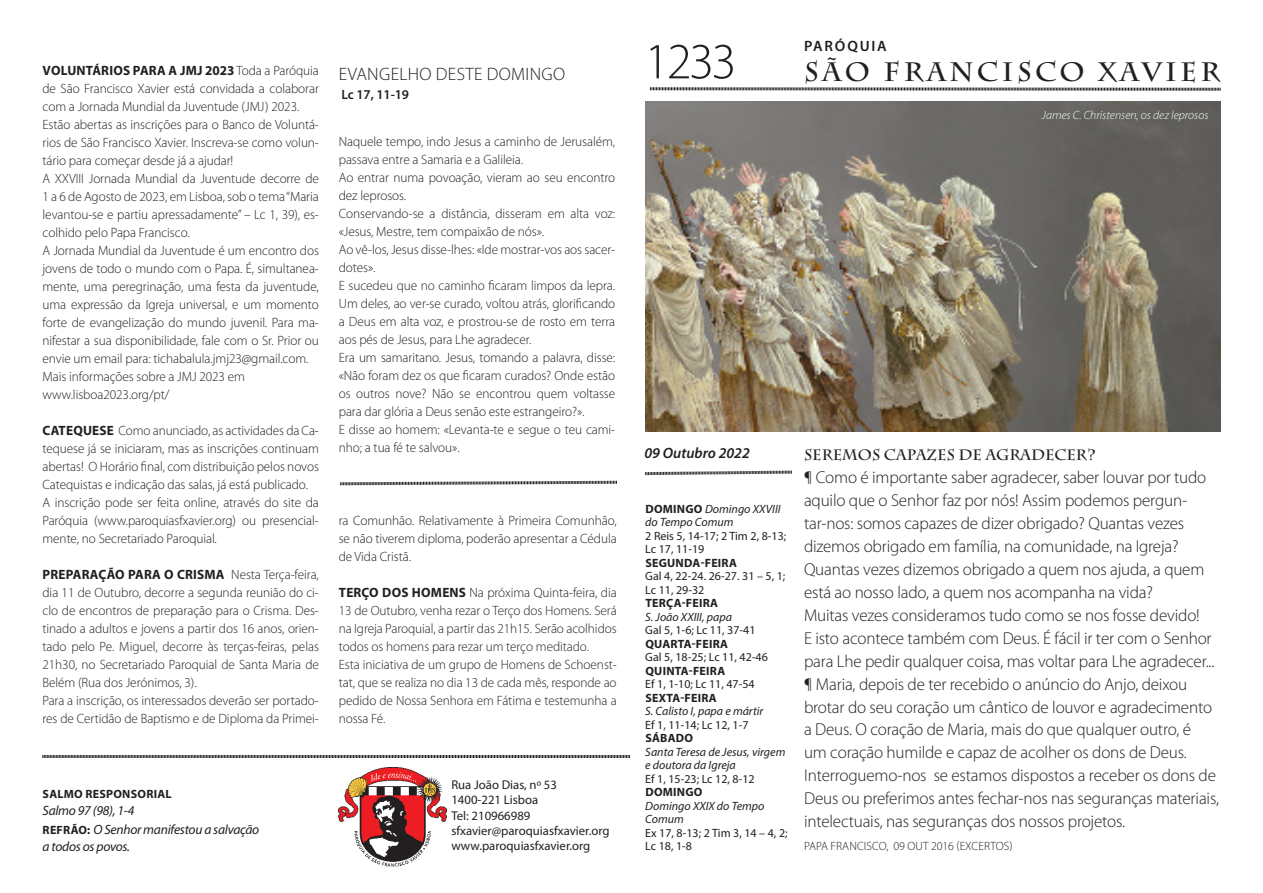
<style>
.page{position:relative;width:1263px;height:893px;background:#fff}
.page>*{position:absolute;margin:0;border:0;box-sizing:border-box;transform-origin:0 0}
.t1{font:300 51px "Myriad Pro";color:#231f20}
.t2{font:700 26.55px "Charlemagne Std";letter-spacing:.13em;color:#231f20}
.t3{font:300 18px "Myriad Pro";letter-spacing:.02em;color:#231f20}
.t4{font:300 17.25px/23px "Myriad Pro";letter-spacing:-.01em;color:#231f20}
.t5{font:700 15px "Charlemagne Std";color:#231f20}
.t6{font:italic 600 15px "Myriad Pro";color:#231f20}
.t7{font:600 15px "Myriad Pro";letter-spacing:.12em;color:#231f20}
.t8{font:300 13.5px/18px "Myriad Pro";letter-spacing:-.005em;color:#231f20;text-align:justify}
.t9{font:italic 13.5px/16.5px "Myriad Pro";letter-spacing:-.02em;color:#231f20}
.t10{font:600 13.5px "Myriad Pro";letter-spacing:-.005em;color:#231f20}
.t11{font:12.75px "Myriad Pro";color:#231f20}
.t12{font:12px/13.5px "Myriad Pro";color:#231f20}
.t13{font:italic 12px/13.5px "Myriad Pro";color:#231f20}
.t14{font:700 12px "Myriad Pro";letter-spacing:.02em;color:#231f20}
.t15{font:300 12px "Myriad Pro";letter-spacing:.01em;color:#231f20}
.t16{font:italic 300 12px "Myriad Pro";color:#fff}
.s1{font-weight:700}
.s2{font-weight:700;font-style:normal;font-size:12px}
.s3{font-weight:700;font-style:normal}
</style>
<div class="page">
<img style="left:645px;top:102px;width:575px;height:330px">
<svg style="left:650px;top:87px;width:571px;height:4px;background:#908e8e"></svg>
<svg style="left:645px;top:471px;width:147px;height:4px"></svg>
<svg style="left:340px;top:481px;width:277px;height:4px"></svg>
<img style="left:339px;top:768px;width:107px;height:99px">
<svg style="left:42px;top:755px;width:588px;height:3px;background:#6b6869"></svg>
<p class="t8" style="left:43px;top:62px;width:278px"><span class="s1">VOLUNTÁRIOS PARA A JMJ 2023</span> Toda a Paróquia de São Francisco Xavier está convidada a colaborar com a Jornada Mundial da Juventude (JMJ) 2023.</p>
<p class="t8" style="left:43px;top:116px;width:278px">Estão abertas as inscrições para o Banco de Voluntá&shy;rios de São Francisco Xavier. Inscreva-se como volun&shy;tário para começar desde já a ajudar!</p>
<p class="t8" style="left:43px;top:170px;width:278px">A XXVIII Jornada Mundial da Juventude decorre de 1 a 6 de Agosto de 2023, em Lisboa, sob o tema “Maria levantou-se e partiu apressadamente” – Lc 1, 39), es&shy;colhido pelo Papa Francisco.</p>
<p class="t8" style="left:43px;top:242px;width:278px">A Jornada Mundial da Juventude é um encontro dos jovens de todo o mundo com o Papa. É, simultanea&shy;mente, uma peregrinação, uma festa da juventude, uma expressão da Igreja universal, e um momento forte de evangelização do mundo juvenil. Para ma&shy;nifestar a sua disponibilidade, fale com o Sr. Prior ou envie um email para: tichabalula.jmj23@gmail.com.</p>
<p class="t8" style="left:43px;top:368px;width:204px">Mais informações sobre a JMJ 2023 em</p>
<p class="t8" style="left:43px;top:386px;width:129px">www.lisboa2023.org/pt/</p>
<p class="t8" style="left:43px;top:422px;width:278px"><span class="s1">CATEQUESE</span> Como anunciado, as actividades da Ca&shy;tequese já se iniciaram, mas as inscrições continuam abertas! O Horário final, com distribuição pelos novos Catequistas e indicação das salas, já está publicado.</p>
<p class="t8" style="left:43px;top:494px;width:278px">A inscrição pode ser feita online, através do site da Paróquia (www.paroquiasfxavier.org) ou presencial&shy;mente, no Secretariado Paroquial.</p>
<p class="t8" style="left:43px;top:566px;width:278px"><span class="s1">PREPARAÇÃO PARA O CRISMA</span> Nesta Terça-feira, dia 11 de Outubro, decorre a segunda reunião do ci&shy;clo de encontros de preparação para o Crisma. Des&shy;tinado a adultos e jovens a partir dos 16 anos, orien&shy;tado pelo Pe. Miguel, decorre às terças-feiras, pelas 21h30, no Secretariado Paroquial de Santa Maria de Belém (Rua dos Jerónimos, 3).</p>
<p class="t8" style="left:43px;top:692px;width:278px">Para a inscrição, os interessados deverão ser portado&shy;res de Certidão de Baptismo e de Diploma da Primei-</p>
<p class="t3" style="left:339px;top:64px;width:228px">EVANGELHO DESTE DOMINGO</p>
<p class="t10" style="left:341px;top:86px;width:69px">Lc 17, 11-19</p>
<p class="t8" style="left:339px;top:133px;width:278px">Naquele tempo, indo Jesus a caminho de Jerusalém, passava entre a Samaria e a Galileia.</p>
<p class="t8" style="left:339px;top:169px;width:278px">Ao entrar numa povoação, vieram ao seu encontro dez leprosos.</p>
<p class="t8" style="left:339px;top:205px;width:278px">Conservando-se a distância, disseram em alta voz: «Jesus, Mestre, tem compaixão de nós».</p>
<p class="t8" style="left:339px;top:241px;width:278px">Ao vê-los, Jesus disse-lhes: «Ide mostrar-vos aos sacer&shy;dotes».</p>
<p class="t8" style="left:339px;top:277px;width:278px">E sucedeu que no caminho ficaram limpos da lepra.<br>Um deles, ao ver-se curado, voltou atrás, glorificando a Deus em alta voz, e prostrou-se de rosto em terra aos pés de Jesus, para Lhe agradecer.</p>
<p class="t8" style="left:339px;top:349px;width:278px">Era um samaritano. Jesus, tomando a palavra, disse: «Não foram dez os que ficaram curados? Onde estão os outros nove? Não se encontrou quem voltasse para dar glória a Deus senão este estrangeiro?».</p>
<p class="t8" style="left:339px;top:421px;width:278px">E disse ao homem: «Levanta-te e segue o teu cami&shy;nho; a tua fé te salvou».</p>
<p class="t8" style="left:339px;top:512px;width:279px">ra Comunhão. Relativamente à Primeira Comunhão, se não tiverem diploma, poderão apresentar a Cédula de Vida Cristã.</p>
<p class="t8" style="left:339px;top:584px;width:279px"><span class="s1">TERÇO DOS HOMENS</span> Na próxima Quinta-feira, dia 13 de Outubro, venha rezar o Terço dos Homens. Será na Igreja Paroquial, a partir das 21h15. Serão acolhidos todos os homens para rezar um terço meditado.</p>
<p class="t8" style="left:339px;top:656px;width:279px">Esta iniciativa de um grupo de Homens de Schoenst&shy;tat, que se realiza no dia 13 de cada mês, responde ao pedido de Nossa Senhora em Fátima e testemunha a nossa Fé.</p>
<p class="t14" style="left:43px;top:786px;width:130px">SALMO RESPONSORIAL</p>
<p class="t9" style="left:43px;top:802px;width:93px">Salmo 97 (98), 1-4</p>
<p class="t9" style="left:43px;top:821px;width:218px"><span class="s2">REFRÃO:</span> O Senhor manifestou a salvação a todos os povos.</p>
<p class="t11" style="left:451px;top:777px;width:107px">Rua João Dias, nº 53</p>
<p class="t11" style="left:451px;top:792px;width:88px">1400-221 Lisboa</p>
<p class="t11" style="left:451px;top:807px;width:81px">Tel: 210966989</p>
<p class="t11" style="left:451px;top:823px;width:160px">sfxavier@paroquiasfxavier.org</p>
<p class="t11" style="left:451px;top:838px;width:140px">www.paroquiasfxavier.org</p>
<p class="t1" style="left:644px;top:33px;width:93px">1233</p>
<p class="t7" style="left:804px;top:37px;width:84px">PARÓQUIA</p>
<p class="t2" style="left:804px;top:56px;width:418px">SÃO FRANCISCO XAVIER</p>
<p class="t16" style="left:1042px;top:108px;width:168px">James C. Christensen, os dez leprosos</p>
<p class="t6" style="left:644px;top:444px;width:107px">09 Outubro 2022</p>
<p class="t13" style="left:645px;top:502px;width:137px"><span class="s3">DOMINGO</span> Domingo XXVIII do Tempo Comum</p>
<p class="t12" style="left:645px;top:529px;width:143px">2 Reis 5, 14-17; 2 Tim 2, 8-13;<br>Lc 17, 11-19</p>
<p class="t14" style="left:645px;top:555px;width:93px">SEGUNDA-FEIRA</p>
<p class="t12" style="left:645px;top:569px;width:142px">Gal 4, 22-24. 26-27. 31 – 5, 1;<br>Lc 11, 29-32</p>
<p class="t14" style="left:645px;top:595px;width:74px">TERÇA-FEIRA</p>
<p class="t13" style="left:645px;top:610px;width:88px">S. João XXIII, papa</p>
<p class="t12" style="left:645px;top:623px;width:112px">Gal 5, 1-6; Lc 11, 37-41</p>
<p class="t14" style="left:645px;top:636px;width:84px">QUARTA-FEIRA</p>
<p class="t12" style="left:645px;top:650px;width:124px">Gal 5, 18-25; Lc 11, 42-46</p>
<p class="t14" style="left:645px;top:663px;width:81px">QUINTA-FEIRA</p>
<p class="t12" style="left:645px;top:677px;width:111px">Ef 1, 1-10; Lc 11, 47-54</p>
<p class="t14" style="left:645px;top:690px;width:73px">SEXTA-FEIRA</p>
<p class="t13" style="left:645px;top:704px;width:120px">S. Calisto I, papa e mártir</p>
<p class="t12" style="left:645px;top:718px;width:105px">Ef 1, 11-14; Lc 12, 1-7</p>
<p class="t14" style="left:645px;top:730px;width:49px">SÁBADO</p>
<p class="t13" style="left:645px;top:745px;width:142px">Santa Teresa de Jesus, virgem e doutora da Igreja</p>
<p class="t12" style="left:645px;top:772px;width:111px">Ef 1, 15-23; Lc 12, 8-12</p>
<p class="t14" style="left:645px;top:784px;width:59px">DOMINGO</p>
<p class="t13" style="left:645px;top:799px;width:121px">Domingo XXIX do Tempo<br>Comum</p>
<p class="t12" style="left:645px;top:826px;width:144px">Ex 17, 8-13; 2 Tim 3, 14 – 4, 2;<br>Lc 18, 1-8</p>
<p class="t5" style="left:804px;top:446px;width:294px">SEREMOS CAPAZES DE AGRADECER?</p>
<p class="t4" style="left:804px;top:466px;width:404px">¶ Como é importante saber agradecer, saber louvar por tudo aquilo que o Senhor faz por nós! Assim podemos pergun&shy;tar-nos: somos capazes de dizer obrigado? Quantas vezes dizemos obrigado em família, na comunidade, na Igreja?<br>Quantas vezes dizemos obrigado a quem nos ajuda, a quem está ao nosso lado, a quem nos acompanha na vida?</p>
<p class="t4" style="left:804px;top:604px;width:397px">Muitas vezes consideramos tudo como se nos fosse devido!</p>
<p class="t4" style="left:804px;top:627px;width:412px">E isto acontece também com Deus. É fácil ir ter com o Senhor para Lhe pedir qualquer coisa, mas voltar para Lhe agradecer...</p>
<p class="t4" style="left:804px;top:673px;width:416px">¶ Maria, depois de ter recebido o anúncio do Anjo, deixou brotar do seu coração um cântico de louvor e agradecimento a Deus. O coração de Maria, mais do que qualquer outro, é<br>um coração humilde e capaz de acolher os dons de Deus.<br>Interroguemo-nos se estamos dispostos a receber os dons de Deus ou preferimos antes fechar-nos nas seguranças materiais, intelectuais, nas seguranças dos nossos projetos.</p>
<p class="t15" style="left:804px;top:840px;width:210px">PAPA FRANCISCO, 09 OUT 2016 (EXCERTOS)</p>
</div>
